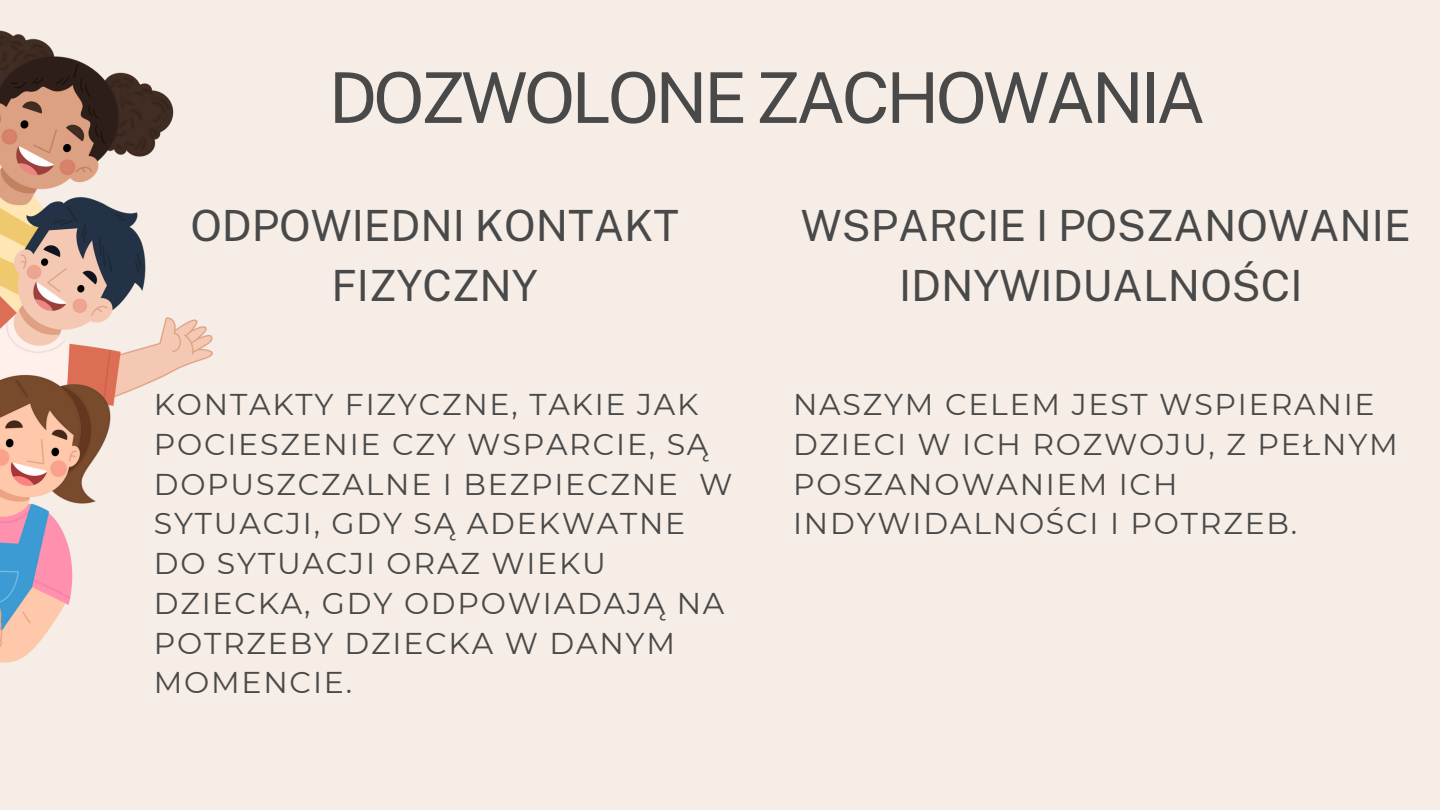
<style>
.page{position:relative;width:1440px;height:810px;background:#f5ede6}
.page>*{position:absolute;margin:0;border:0;box-sizing:border-box;transform-origin:0 0}
.t1{font:70px "Public Sans";letter-spacing:-.055em;color:#494949}
.t2{font:43px/60px "Public Sans";color:#494949;text-align:center}
.t3{font:30px/39.8px "Montserrat";letter-spacing:.06em;color:#494949}
</style>
<div class="page">
<img style="left:0;top:30px;width:213px;height:633px">
<h1 class="t1" style="left:329px;top:56px;width:879px">DOZWOLONE ZACHOWANIA</h1>
<p class="t2" style="left:190px;top:196px;width:490px">ODPOWIEDNI KONTAKT<br>FIZYCZNY</p>
<p class="t2" style="left:801px;top:196px;width:611px">WSPARCIE I POSZANOWANIE<br>IDNYWIDUALNOŚCI</p>
<h2 class="t3" style="left:154px;top:384px;width:580px">KONTAKTY FIZYCZNE, TAKIE JAK<br>POCIESZENIE CZY WSPARCIE, SĄ<br>DOPUSZCZALNE I BEZPIECZNE W<br>SYTUACJI, GDY SĄ ADEKWATNE<br>DO SYTUACJI ORAZ WIEKU<br>DZIECKA, GDY ODPOWIADAJĄ NA<br>POTRZEBY DZIECKA W DANYM<br>MOMENCIE.</h2>
<h2 class="t3" style="left:793px;top:384px;width:606px">NASZYM CELEM JEST WSPIERANIE<br>DZIECI W ICH ROZWOJU, Z PEŁNYM<br>POSZANOWANIEM ICH<br>INDYWIDALNOŚCI I POTRZEB.</h2>
</div>
